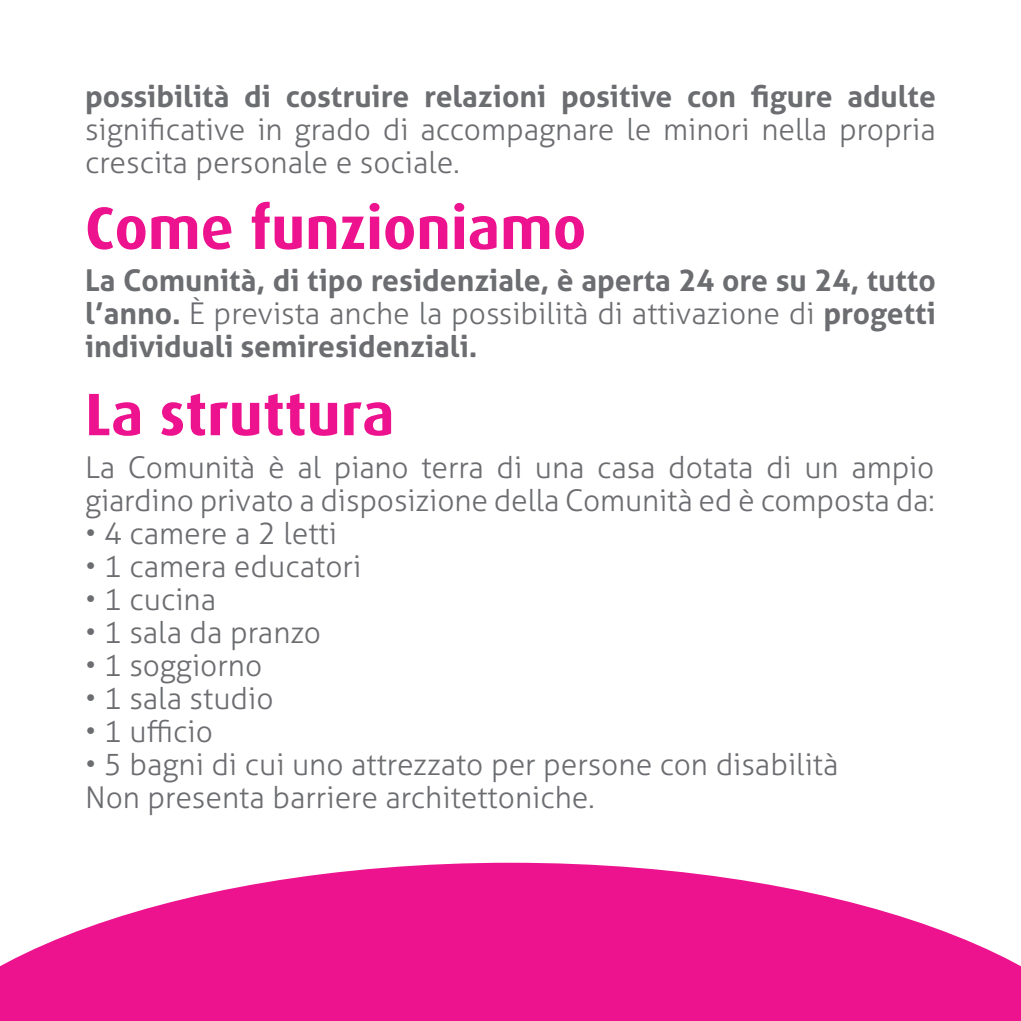
<style>
.page{position:relative;width:1021px;height:1021px;background:#fff}
.page>*{position:absolute;margin:0;border:0;box-sizing:border-box;transform-origin:0 0}
.t1{font:700 60px "Dax";color:#ed138f}
.t2{font:300 30px/33px "Aller";color:#6c6d70}
.t3{font:700 30px/33px "Aller";color:#6c6d70;text-align:justify}
.s1{font-weight:300}
</style>
<div class="page">
<svg style="left:0;top:862px;width:1020px;height:158px;fill:#ed138f"></svg>
<p class="t3" style="left:85px;top:80px;width:852px">possibilità di costruire relazioni positive con figure adulte</p>
<p class="t2" style="left:85px;top:113px;width:852px">significative in grado di accompagnare le minori nella propria crescita personale e sociale.</p>
<h1 class="t1" style="left:85px;top:194px;width:502px">Come funzioniamo</h1>
<p class="t3" style="left:85px;top:264px;width:852px">La Comunità, di tipo residenziale, è aperta 24 ore su 24, tutto l’anno. <span class="s1">È prevista anche la possibilità di attivazione di</span> progetti individuali semiresidenziali.</p>
<h1 class="t1" style="left:85px;top:380px;width:311px">La struttura</h1>
<p class="t2" style="left:85px;top:450px;width:851px">La Comunità è al piano terra di una casa dotata di un ampio giardino privato a disposizione della Comunità ed è composta da:</p>
<p class="t2" style="left:85px;top:516px;width:253px">• 4 camere a 2 letti</p>
<p class="t2" style="left:85px;top:549px;width:278px">• 1 camera educatori</p>
<p class="t2" style="left:85px;top:582px;width:133px">• 1 cucina</p>
<p class="t2" style="left:85px;top:615px;width:237px">• 1 sala da pranzo</p>
<p class="t2" style="left:85px;top:648px;width:179px">• 1 soggiorno</p>
<p class="t2" style="left:85px;top:681px;width:190px">• 1 sala studio</p>
<p class="t2" style="left:85px;top:714px;width:129px">• 1 ufficio</p>
<p class="t2" style="left:85px;top:747px;width:754px">• 5 bagni di cui uno attrezzato per persone con disabilità<br>Non presenta barriere architettoniche.</p>
</div>
